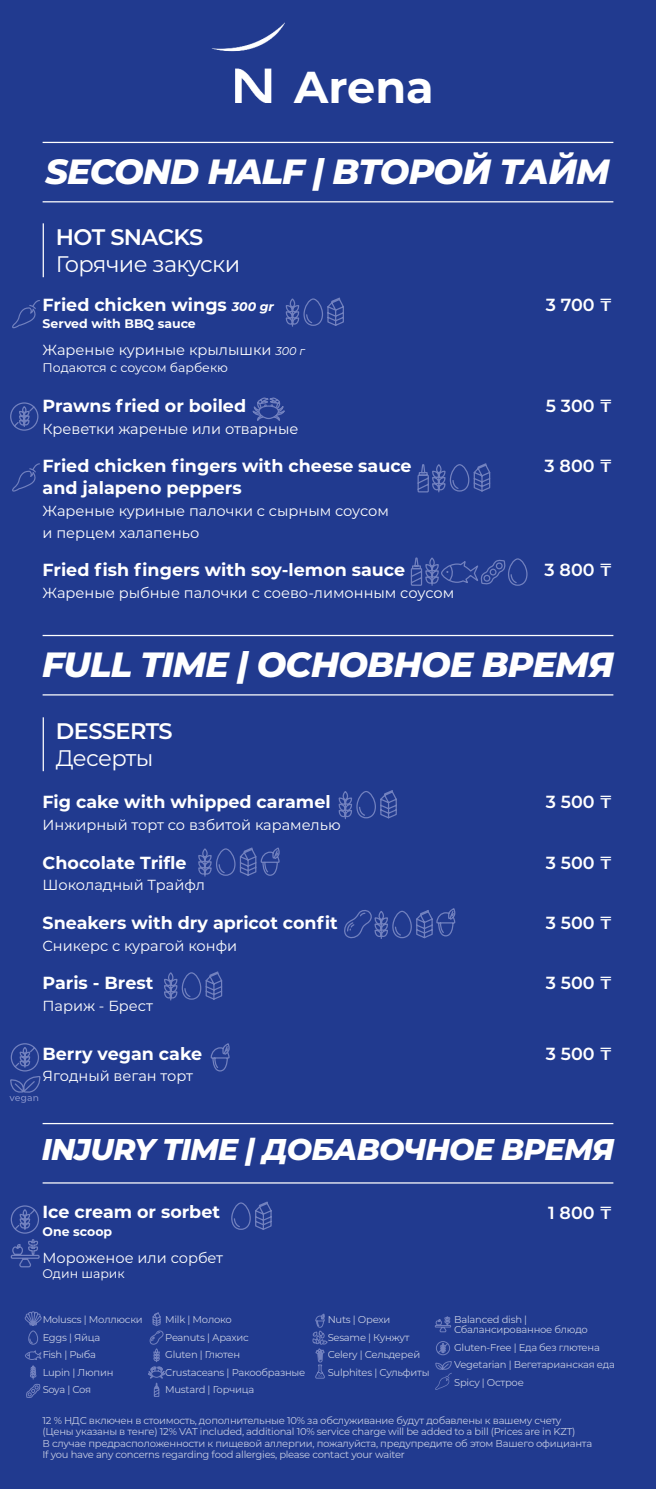
<style>
.page{position:relative;width:656px;height:1489px;background:#fff}
.page>*{position:absolute;margin:0;border:0;box-sizing:border-box;transform-origin:0 0}
.t1{font:700 44.62px "Montserrat";color:#fff}
.t2{font:italic 800 35px "Montserrat";letter-spacing:-.025em;color:#fff}
.t3{font:italic 800 30px "Montserrat";letter-spacing:-.025em;color:#fff}
.t4{font:22.5px "Montserrat";letter-spacing:-.025em;color:#fff}
.t5{font:600 22.5px "Montserrat";letter-spacing:-.025em;color:#fff}
.t6{font:700 17.5px/22.2px "Montserrat";color:#fff}
.t7{font:600 17.5px "Montserrat";color:#fff}
.t8{font:14.62px/21.9px "Montserrat";color:#fff}
.t9{font:12.5px "Montserrat";color:#fff}
.t10{font:700 12.5px "Montserrat";color:#fff}
.t11{font:10px/17.5px "Montserrat";letter-spacing:-.025em;color:#fff}
.s1{font-style:italic;font-size:12.5px}
.s2{font-style:italic;font-size:11.25px}
</style>
<div class="page">
<div style="left:0;top:0;width:656px;height:1488px;background:#213a8f"></div>
<svg style="left:211px;top:22px;width:74px;height:81px"></svg>
<hr style="left:43px;top:223px;width:1px;height:54px;background:#fff">
<hr style="left:43px;top:717px;width:1px;height:54px;background:#fff">
<hr style="left:43px;top:201px;width:570px;height:1px;background:#fff">
<hr style="left:43px;top:142px;width:570px;height:1px;background:#fff">
<hr style="left:43px;top:694px;width:570px;height:1px;background:#fff">
<hr style="left:43px;top:635px;width:570px;height:1px;background:#fff">
<hr style="left:43px;top:1182px;width:570px;height:1px;background:#fff">
<hr style="left:43px;top:1122px;width:570px;height:2px;background:#fff">
<svg style="left:285px;top:297px;width:59px;height:30px"></svg>
<svg style="left:338px;top:790px;width:59px;height:29px"></svg>
<svg style="left:164px;top:971px;width:59px;height:30px"></svg>
<svg style="left:231px;top:1201px;width:41px;height:29px"></svg>
<svg style="left:252px;top:397px;width:33px;height:24px"></svg>
<svg style="left:10px;top:402px;width:29px;height:29px"></svg>
<svg style="left:417px;top:463px;width:74px;height:30px"></svg>
<svg style="left:410px;top:557px;width:118px;height:29px"></svg>
<svg style="left:198px;top:847px;width:82px;height:30px"></svg>
<svg style="left:210px;top:1043px;width:20px;height:29px"></svg>
<svg style="left:344px;top:908px;width:112px;height:31px"></svg>
<svg style="left:12px;top:300px;width:28px;height:28px"></svg>
<svg style="left:12px;top:463px;width:28px;height:28px"></svg>
<svg style="left:10px;top:1205px;width:30px;height:62px"></svg>
<svg style="left:148px;top:1312px;width:17px;height:85px"></svg>
<svg style="left:434px;top:1316px;width:17px;height:16px"></svg>
<svg style="left:24px;top:1311px;width:18px;height:87px"></svg>
<svg style="left:312px;top:1313px;width:16px;height:66px"></svg>
<svg style="left:435px;top:1341px;width:17px;height:48px"></svg>
<svg style="left:9px;top:1043px;width:32px;height:59px"></svg>
<h1 class="t1" style="left:294px;top:55px;width:141px">Arena</h1>
<h2 class="t2" style="left:45px;top:146px;width:566px">SECOND HALF | ВТОРОЙ ТАЙМ</h2>
<h3 class="t5" style="left:56px;top:221px;width:149px">HOT SNACKS</h3>
<h3 class="t4" style="left:56px;top:249px;width:186px">Горячие закуски</h3>
<h3 class="t6" style="left:43px;top:293px;width:233px">Fried chicken wings <span class="s1">300 gr</span></h3>
<p class="t10" style="left:43px;top:315px;width:155px">Served with BBQ sauce</p>
<h3 class="t8" style="left:43px;top:338px;width:264px">Жареные куриные крылышки <span class="s2">300 г</span></h3>
<p class="t9" style="left:43px;top:359px;width:187px">Подаются с соусом барбекю</p>
<h3 class="t6" style="left:43px;top:393px;width:205px">Prawns fried or boiled</h3>
<h3 class="t8" style="left:43px;top:417px;width:257px">Креветки жареные или отварные</h3>
<h3 class="t6" style="left:43px;top:453px;width:370px">Fried chicken fingers with cheese sauce and jalapeno peppers</h3>
<h3 class="t8" style="left:43px;top:499px;width:348px">Жареные куриные палочки с сырным соусом и перцем халапеньо</h3>
<h3 class="t6" style="left:43px;top:558px;width:364px">Fried fish fingers with soy-lemon sauce</h3>
<h3 class="t8" style="left:43px;top:581px;width:413px">Жареные рыбные палочки с соево-лимонным соусом</h3>
<h3 class="t7" style="left:545px;top:292px;width:68px">3 700 ₸</h3>
<h3 class="t7" style="left:545px;top:393px;width:68px">5 300 ₸</h3>
<h3 class="t7" style="left:544px;top:453px;width:69px">3 800 ₸</h3>
<h3 class="t7" style="left:544px;top:557px;width:69px">3 800 ₸</h3>
<h2 class="t2" style="left:42px;top:639px;width:573px">FULL TIME | ОСНОВНОЕ ВРЕМЯ</h2>
<h3 class="t5" style="left:56px;top:715px;width:118px">DESSERTS</h3>
<h3 class="t4" style="left:56px;top:742px;width:99px">Десерты</h3>
<h3 class="t6" style="left:43px;top:790px;width:289px">Fig cake with whipped caramel</h3>
<h3 class="t8" style="left:43px;top:813px;width:299px">Инжирный торт со взбитой карамелью</h3>
<h3 class="t7" style="left:545px;top:789px;width:68px">3 500 ₸</h3>
<h3 class="t6" style="left:43px;top:850px;width:145px">Chocolate Trifle</h3>
<h3 class="t8" style="left:43px;top:873px;width:164px">Шоколадный Трайфл</h3>
<h3 class="t7" style="left:545px;top:850px;width:68px">3 500 ₸</h3>
<h3 class="t6" style="left:43px;top:910px;width:296px">Sneakers with dry apricot confit</h3>
<h3 class="t8" style="left:43px;top:933px;width:196px">Сникерс с курагой конфи</h3>
<h3 class="t7" style="left:545px;top:910px;width:68px">3 500 ₸</h3>
<h3 class="t6" style="left:43px;top:970px;width:112px">Paris - Brest</h3>
<h3 class="t8" style="left:43px;top:994px;width:112px">Париж - Брест</h3>
<h3 class="t7" style="left:545px;top:970px;width:68px">3 500 ₸</h3>
<h3 class="t6" style="left:43px;top:1041px;width:161px">Berry vegan cake</h3>
<h3 class="t8" style="left:43px;top:1064px;width:152px">Ягодный веган торт</h3>
<h3 class="t7" style="left:545px;top:1040px;width:68px">3 500 ₸</h3>
<h3 class="t3" style="left:42px;top:1127px;width:574px">INJURY TIME | ДОБАВОЧНОЕ ВРЕМЯ</h3>
<h3 class="t6" style="left:43px;top:1200px;width:179px">Ice cream or sorbet</h3>
<p class="t10" style="left:43px;top:1222px;width:71px">One scoop</p>
<h3 class="t8" style="left:43px;top:1245px;width:182px">Мороженое или сорбет</h3>
<p class="t9" style="left:43px;top:1264px;width:84px">Один шарик</p>
<h3 class="t7" style="left:548px;top:1199px;width:66px">1 800 ₸</h3>
<p class="t11" style="left:43px;top:1310px;width:102px">Moluscs | Моллюски<br>Eggs | Яйца<br>Fish | Рыба<br>Lupin | Люпин<br>Soya | Соя</p>
<p class="t11" style="left:165px;top:1310px;width:142px">Milk | Молоко<br>Peanuts | Арахис<br>Gluten | Глютен<br>Crustaceans | Ракообразные<br>Mustard | Горчица</p>
<p class="t11" style="left:327px;top:1310px;width:103px">Nuts | Орехи<br>Sesame | Кунжут<br>Celery | Сельдерей<br>Sulphites | Сульфиты</p>
<p class="t11" style="left:454px;top:1314px;width:135px;line-height:10px">Balanced dish |<br>Сбалансированное блюдо</p>
<p class="t11" style="left:454px;top:1337px;width:162px">Gluten-Free | Еда без глютена<br>Vegetarian | Вегетарианская еда<br>Spicy | Острое</p>
<p class="t11" style="left:43px;top:1414px;width:551px;line-height:11.2px">12 % НДС включен в стоимость, дополнительные 10% за обслуживание будут добавлены к вашему счету (Цены указаны в тенге) 12% VAT included, additional 10% service charge will be added to a bill (Prices are in KZT)<br>В случае предрасположенности к пищевой аллергии, пожалуйста, предупредите об этом Вашего официанта If you have any concerns regarding food allergies, please contact your waiter</p>
</div>
